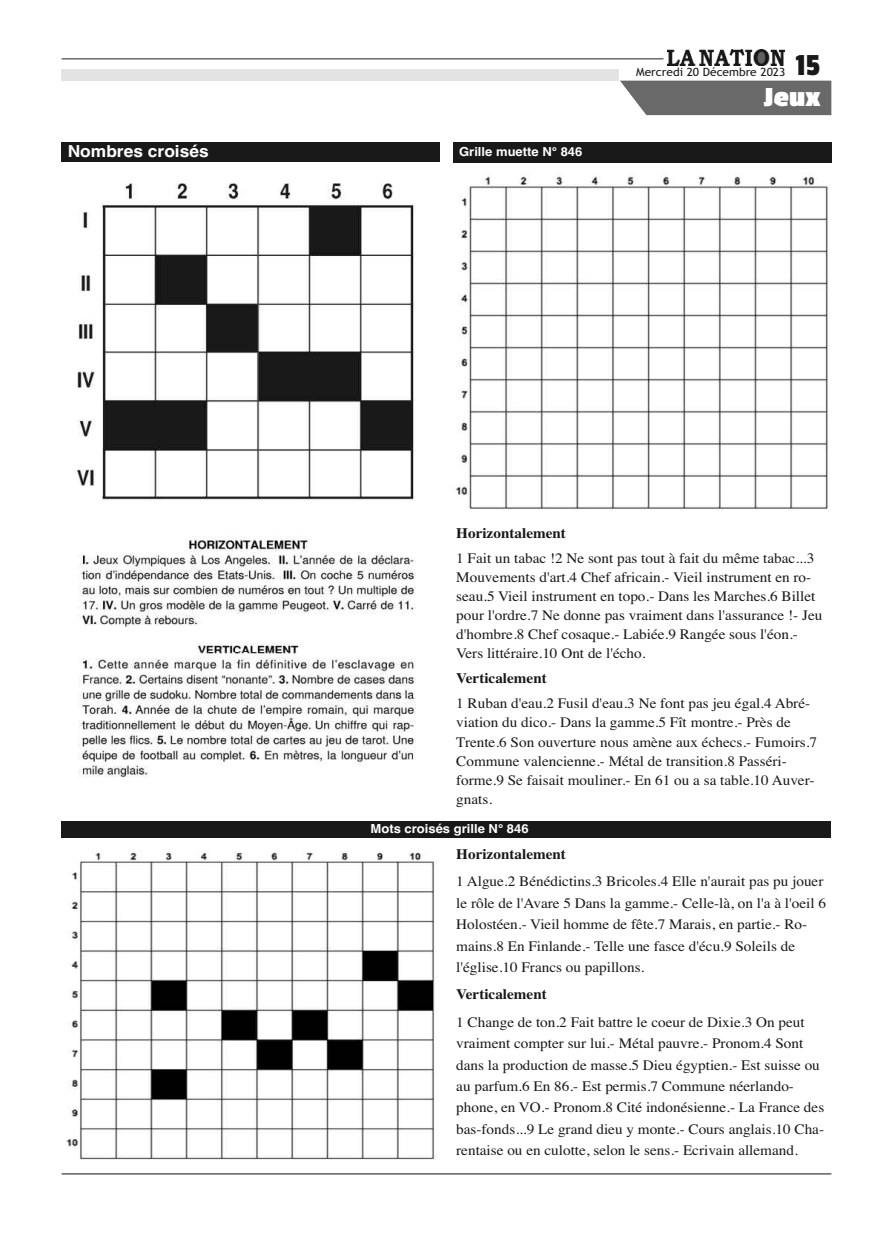
<style>
.page{position:relative;width:893px;height:1234px;background:#fff}
.page>*{position:absolute;margin:0;border:0;box-sizing:border-box;transform-origin:0 0}
.t1{font:32.1px "Passion One";color:#191919;scale:1.05 1}
.t2{font:700 28.95px "Passion One";color:#fff;scale:1.05 1}
.t3{font:700 16.5px "Helvetica";color:#fff;scale:1.05 1}
.t4{font:14.55px/21.5px "Times";color:#191919;scale:1.05 1}
.t5{font:700 14.55px "Times";color:#191919;scale:1.05 1}
.t6{font:700 12.45px "Helvetica";color:#fff;scale:1.05 1}
.t7{font:11.4px "Trebuchet MS";color:#191919;scale:1.05 1}
</style>
<div class="page">
<hr style="left:62px;top:1173px;width:769px;height:1px;background:#191919">
<img style="left:667px;top:49px;width:117px;height:16px">
<hr style="left:62px;top:59px;width:601px;height:1px;background:#191919">
<div style="left:62px;top:69px;width:557px;height:11px;background:#e3e3e3"></div>
<div style="left:620px;top:81px;width:211px;height:34px;background:#696969"></div>
<div style="left:62px;top:820px;width:769px;height:17px;background:#191919"></div>
<div style="left:453px;top:142px;width:378px;height:21px;background:#191919"></div>
<div style="left:62px;top:142px;width:378px;height:19px;background:#191919"></div>
<img style="left:455px;top:173px;width:375px;height:338px">
<img style="left:66px;top:850px;width:372px;height:310px">
<img style="left:76px;top:183px;width:340px;height:595px">
<p class="t3" style="left:68px;top:141px;width:136px">Nombres croisés</p>
<p class="t6" style="left:459px;top:145px;width:119px">Grille muette N° 846</p>
<h1 class="t1" style="left:795px;top:48px;width:25px">15</h1>
<p class="t7" style="left:636px;top:66px;width:144px">Mercredi 20 Décembre 2023</p>
<h2 class="t2" style="left:764px;top:82px;width:55px">Jeux</h2>
<p class="t5" style="left:456px;top:524px;width:106px">Horizontalement</p>
<p class="t4" style="left:456px;top:548px;width:350px;line-height:19px">1 Fait un tabac !2 Ne sont pas tout à fait du même tabac...3<br>Mouvements d'art.4 Chef africain.- Vieil instrument en ro&shy;seau.5 Vieil instrument en topo.- Dans les Marches.6 Billet pour l'ordre.7 Ne donne pas vraiment dans l'assurance !- Jeu d'hombre.8 Chef cosaque.- Labiée.9 Rangée sous l'éon.- Vers littéraire.10 Ont de l'écho.</p>
<p class="t5" style="left:456px;top:669px;width:88px">Verticalement</p>
<p class="t4" style="left:456px;top:693px;width:345px;line-height:19px">1 Ruban d'eau.2 Fusil d'eau.3 Ne font pas jeu égal.4 Abré&shy;viation du dico.- Dans la gamme.5 Fît montre.- Près de Trente.6 Son ouverture nous amène aux échecs.- Fumoirs.7<br>Commune valencienne.- Métal de transition.8 Passéri&shy;forme.9 Se faisait mouliner.- En 61 ou a sa table.10 Auver&shy;gnats.</p>
<p class="t6" style="left:370px;top:821px;width:152px">Mots croisés grille N° 846</p>
<p class="t5" style="left:456px;top:845px;width:106px">Horizontalement</p>
<p class="t4" style="left:456px;top:870px;width:354px">1 Algue.2 Bénédictins.3 Bricoles.4 Elle n'aurait pas pu jouer le rôle de l'Avare 5 Dans la gamme.- Celle-là, on l'a à l'oeil 6<br>Holostéen.- Vieil homme de fête.7 Marais, en partie.- Ro&shy;mains.8 En Finlande.- Telle une fasce d'écu.9 Soleils de l'église.10 Francs ou papillons.</p>
<p class="t5" style="left:456px;top:985px;width:88px">Verticalement</p>
<p class="t4" style="left:456px;top:1010px;width:352px">1 Change de ton.2 Fait battre le coeur de Dixie.3 On peut vraiment compter sur lui.- Métal pauvre.- Pronom.4 Sont dans la production de masse.5 Dieu égyptien.- Est suisse ou au parfum.6 En 86.- Est permis.7 Commune néerlando&shy;phone, en VO.- Pronom.8 Cité indonésienne.- La France des bas-fonds...9 Le grand dieu y monte.- Cours anglais.10 Cha&shy;rentaise ou en culotte, selon le sens.- Ecrivain allemand.</p>
</div>
